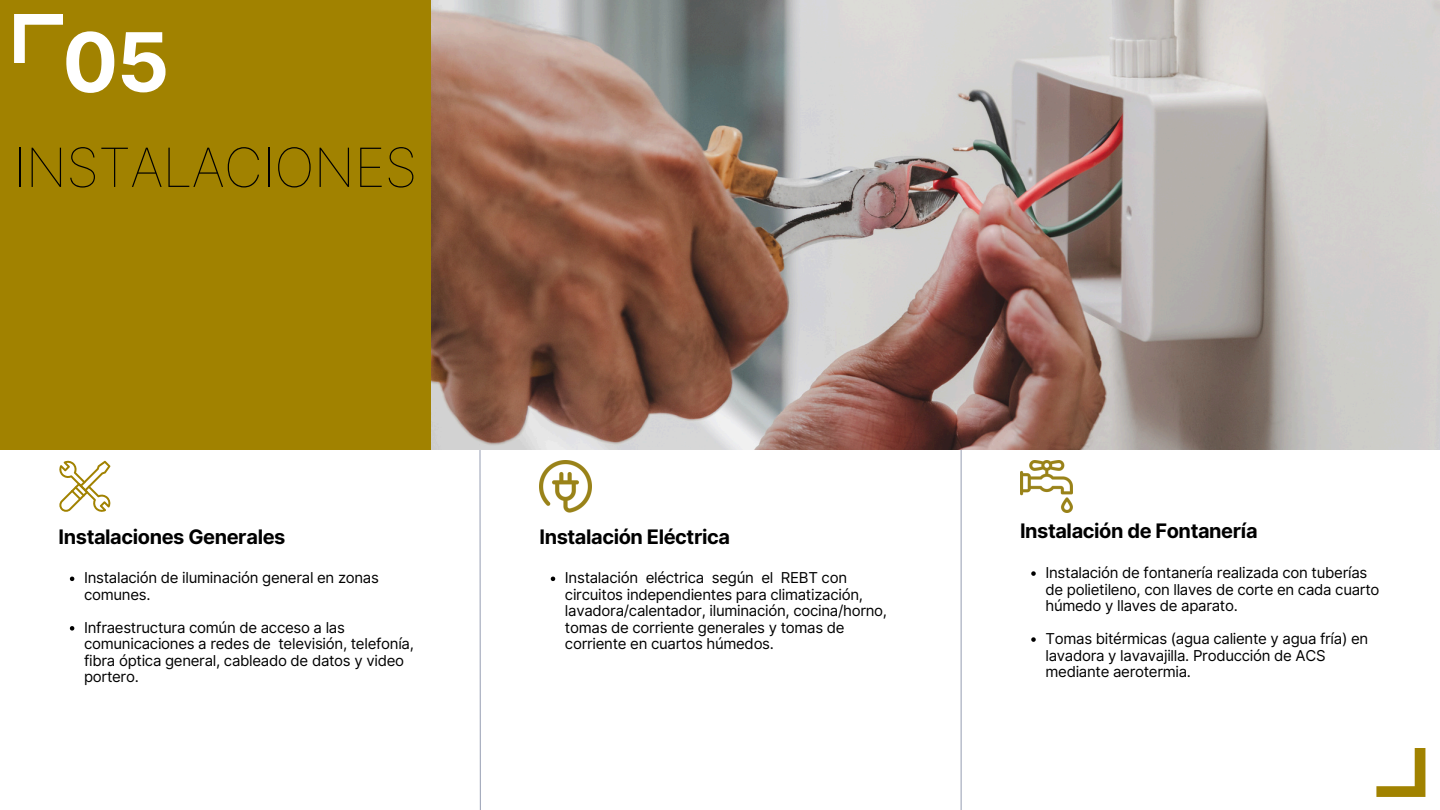
<style>
.page{position:relative;width:1440px;height:810px;background:#fff}
.page>*{position:absolute;margin:0;border:0;box-sizing:border-box;transform-origin:0 0}
.t1{font:700 81.7px "Inter";color:#fff}
.t2{font:54px "Inter Thin BETA";letter-spacing:-.02em;color:#000}
.t3{font:700 20px "Inter";letter-spacing:-.02em;color:#000}
.t4{font:15px/16.5px "Inter";letter-spacing:-.02em;color:#000}
</style>
<div class="page">
<hr style="left:961px;top:420px;width:1px;height:390px;background:#959db2">
<div style="left:0;top:0;width:432px;height:449px;background:#a18200"></div>
<svg style="left:14px;top:14px;width:49px;height:49px"></svg>
<svg style="left:479px;top:450px;width:2px;height:360px"></svg>
<svg style="left:1031px;top:571px;width:5px;height:5px"></svg>
<svg style="left:1031px;top:637px;width:5px;height:5px"></svg>
<svg style="left:1377px;top:748px;width:48px;height:49px"></svg>
<img style="left:1020px;top:460px;width:52px;height:53px">
<svg style="left:59px;top:460px;width:52px;height:52px"></svg>
<img style="left:539px;top:460px;width:53px;height:53px">
<img style="left:432px;top:0;width:1008px;height:450px">
<svg style="left:551px;top:577px;width:4px;height:4px"></svg>
<svg style="left:70px;top:577px;width:4px;height:4px"></svg>
<svg style="left:70px;top:626px;width:4px;height:5px"></svg>
<p class="t1" style="left:62px;top:13px;width:109px">05</p>
<p class="t2" style="left:13px;top:135px;width:406px">INSTALACIONES</p>
<h2 class="t3" style="left:59px;top:524px;width:228px">Instalaciones Generales</h2>
<p class="t4" style="left:84px;top:570px;width:296px">Instalación de iluminación general en zonas comunes.</p>
<p class="t4" style="left:84px;top:619px;width:331px">Infraestructura común de acceso a las comunicaciones a redes de televisión, telefonía, fibra óptica general, cableado de datos y video portero.</p>
<h2 class="t3" style="left:539px;top:524px;width:192px">Instalación Eléctrica</h2>
<p class="t4" style="left:565px;top:570px;width:324px">Instalación eléctrica según el REBT con circuitos independientes para climatización, lavadora/calentador, iluminación, cocina/horno, tomas de corriente generales y tomas de corriente en cuartos húmedos.</p>
<p class="t3" style="left:1020px;top:519px;width:239px">Instalación de Fontanería</p>
<p class="t4" style="left:1046px;top:564px;width:335px">Instalación de fontanería realizada con tuberías de polietileno, con llaves de corte en cada cuarto húmedo y llaves de aparato.</p>
<h1 class="t4" style="left:1046px;top:630px;width:324px">Tomas bitérmicas (agua caliente y agua fría) en lavadora y lavavajilla. Producción de ACS mediante aerotermia.</h1>
</div>
